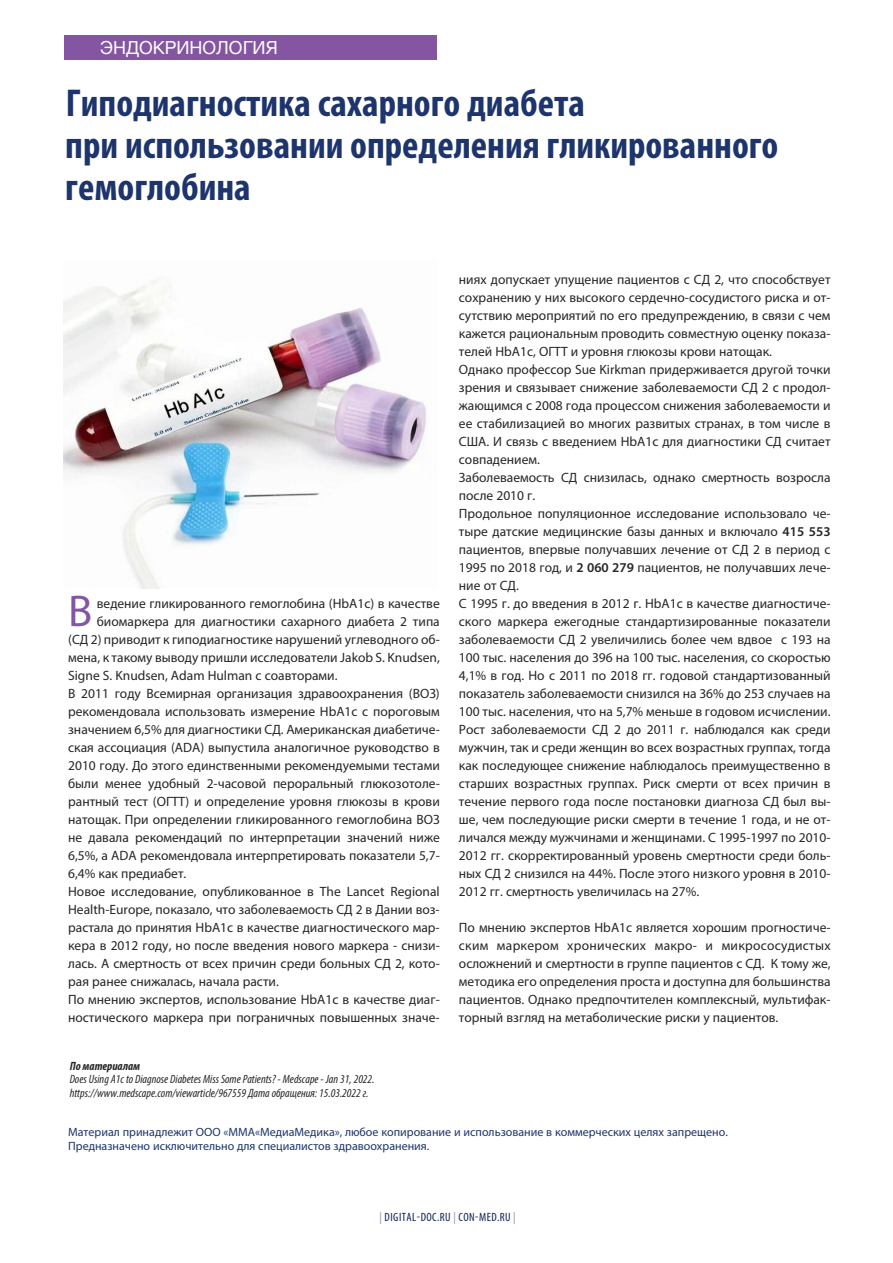
<style>
.page{position:relative;width:893px;height:1263px;background:#fff}
.page>*{position:absolute;margin:0;border:0;box-sizing:border-box;transform-origin:0 0}
.t1{font:44.7px "Myriad Pro";color:#8455a1}
.t2{font:700 condensed 39px/42px "Myriad Pro";color:#1d356c}
.t3{font:18px "Helvetica Neue";color:#fff}
.t4{font:13.5px/18px "Myriad Pro";color:#272526}
.t5{font:12px/14.4px "Myriad Pro";color:#1d356c}
.t6{font:italic condensed 12px/13.5px "Myriad Pro";color:#272526}
.t7{font:condensed 12px "Myriad Pro";letter-spacing:.04em;color:#11245a}
.t8{font:italic 700 condensed 12px "Myriad Pro";color:#272526}
.s1{font-weight:600}
.s2{color:#8892ac}
</style>
<div class="page">
<div style="left:65px;top:35px;width:372px;height:25px;background:#8455a1"></div>
<img style="left:64px;top:280px;width:363px;height:309px">
<h3 class="t3" style="left:100px;top:37px;width:179px">эндокринология</h3>
<h2 class="t2" style="left:65px;top:85px;width:715px">Гиподиагностика сахарного диабета<br>при использовании определения гликированного гемоглобина</h2>
<h1 class="t1" style="left:68px;top:595px;width:26px">В</h1>
<p class="t4" style="left:97px;top:596px;width:344px">ведение гликированного гемоглобина (HbA1c) в качестве</p>
<p class="t4" style="left:97px;top:614px;width:344px">биомаркера для диагностики сахарного диабета 2 типа</p>
<p class="t4" style="left:68px;top:632px;width:373px">(СД 2) приводит к гиподиагностике нарушений углеводного об-</p>
<p class="t4" style="left:68px;top:650px;width:373px">мена, к такому выводу пришли исследователи Jakob S. Knudsen,</p>
<p class="t4" style="left:68px;top:668px;width:271px">Signe S. Knudsen, Adam Hulman с соавторами.</p>
<p class="t4" style="left:68px;top:686px;width:373px">В 2011 году Всемирная организация здравоохранения (ВОЗ)</p>
<p class="t4" style="left:68px;top:704px;width:373px">рекомендовала использовать измерение HbA1c с пороговым</p>
<p class="t4" style="left:68px;top:722px;width:373px">значением 6,5% для диагностики СД. Американская диабетиче-</p>
<p class="t4" style="left:68px;top:740px;width:373px">ская ассоциация (ADA) выпустила аналогичное руководство в</p>
<p class="t4" style="left:68px;top:758px;width:373px">2010 году. До этого единственными рекомендуемыми тестами</p>
<p class="t4" style="left:68px;top:776px;width:373px">были менее удобный 2-часовой пероральный глюкозотоле-</p>
<p class="t4" style="left:68px;top:794px;width:373px">рантный тест (ОГТТ) и определение уровня глюкозы в крови</p>
<p class="t4" style="left:68px;top:812px;width:373px">натощак. При определении гликированного гемоглобина ВОЗ</p>
<p class="t4" style="left:68px;top:830px;width:373px">не давала рекомендаций по интерпретации значений ниже</p>
<p class="t4" style="left:68px;top:848px;width:373px">6,5%, а ADA рекомендовала интерпретировать показатели 5,7-</p>
<p class="t4" style="left:68px;top:866px;width:120px">6,4% как предиабет.</p>
<p class="t4" style="left:68px;top:884px;width:373px">Новое исследование, опубликованное в The Lancet Regional</p>
<p class="t4" style="left:68px;top:902px;width:373px">Health-Europe, показало, что заболеваемость СД 2 в Дании воз-</p>
<p class="t4" style="left:68px;top:920px;width:373px">растала до принятия HbA1c в качестве диагностического мар-</p>
<p class="t4" style="left:68px;top:938px;width:373px">кера в 2012 году, но после введения нового маркера - снизи-</p>
<p class="t4" style="left:68px;top:956px;width:373px">лась. А смертность от всех причин среди больных СД 2, кото-</p>
<p class="t4" style="left:68px;top:974px;width:212px">рая ранее снижалась, начала расти.</p>
<p class="t4" style="left:68px;top:992px;width:373px">По мнению экспертов, использование HbA1c в качестве диаг-</p>
<p class="t4" style="left:68px;top:1010px;width:373px">ностического маркера при пограничных повышенных значе-</p>
<p class="t8" style="left:70px;top:1061px;width:72px">По материалам</p>
<p class="t6" style="left:70px;top:1073px;width:306px">Does Using A1c to Diagnose Diabetes Miss Some Patients? - Medscape - Jan 31, 2022. https://www.medscape.com/viewarticle/967559 Дата обращения: 15.03.2022 г.</p>
<p class="t4" style="left:459px;top:272px;width:373px">ниях допускает упущение пациентов с СД 2, что способствует сохранению у них высокого сердечно-сосудистого риска и от&shy;сутствию мероприятий по его предупреждению, в связи с чем кажется рациональным проводить совместную оценку показа&shy;телей HbA1c, ОГТТ и уровня глюкозы крови натощак.<br>Однако профессор Sue Kirkman придерживается другой точки зрения и связывает снижение заболеваемости СД 2 с продол&shy;жающимся с 2008 года процессом снижения заболеваемости и ее стабилизацией во многих развитых странах, в том числе в США. И связь с введением HbA1c для диагностики СД считает совпадением.<br>Заболеваемость СД снизилась, однако смертность возросла после 2010 г.<br>Продольное популяционное исследование использовало че&shy;тыре датские медицинские базы данных и включало <span class="s1">415 553 </span>пациентов, впервые получавших лечение от СД 2 в период с 1995 по 2018 год, и <span class="s1">2 060 279</span> пациентов, не получавших лече&shy;ние от СД.<br>С 1995 г. до введения в 2012 г. HbA1c в качестве диагностиче&shy;ского маркера ежегодные стандартизированные показатели заболеваемости СД 2 увеличились более чем вдвое с 193 на 100 тыс. населения до 396 на 100 тыс. населения, со скоростью 4,1% в год. Но с 2011 по 2018 гг. годовой стандартизованный показатель заболеваемости снизился на 36% до 253 случаев на 100 тыс. населения, что на 5,7% меньше в годовом исчислении.<br>Рост заболеваемости СД 2 до 2011 г. наблюдался как среди мужчин, так и среди женщин во всех возрастных группах, тогда как последующее снижение наблюдалось преимущественно в старших возрастных группах. Риск смерти от всех причин в течение первого года после постановки диагноза СД был вы&shy;ше, чем последующие риски смерти в течение 1 года, и не от&shy;личался между мужчинами и женщинами. С 1995-1997 по 2010- 2012 гг. скорректированный уровень смертности среди боль&shy;ных СД 2 снизился на 44%. После этого низкого уровня в 2010- 2012 гг. смертность увеличилась на 27%.</p>
<p class="t4" style="left:459px;top:920px;width:373px;text-align:justify">По мнению экспертов HbA1c является хорошим прогностиче&shy;ским маркером хронических макро- и микрососудистых осложнений и смертности в группе пациентов с СД. К тому же, методика его определения проста и доступна для большинства пациентов. Однако предпочтителен комплексный, мультифак&shy;торный взгляд на метаболические риски у пациентов.</p>
<p class="t5" style="left:68px;top:1125px;width:661px">Материал принадлежит ООО «ММА«МедиаМедика», любое копирование и использование в коммерческих целях запрещено.<br>Предназначено исключительно для специалистов здравоохранения.</p>
<p class="t7" style="left:380px;top:1213px;width:138px"><span class="s2">|</span> DIGITAL-DOC.RU <span class="s2">|</span> CON-MED.RU <span class="s2">|</span></p>
</div>
